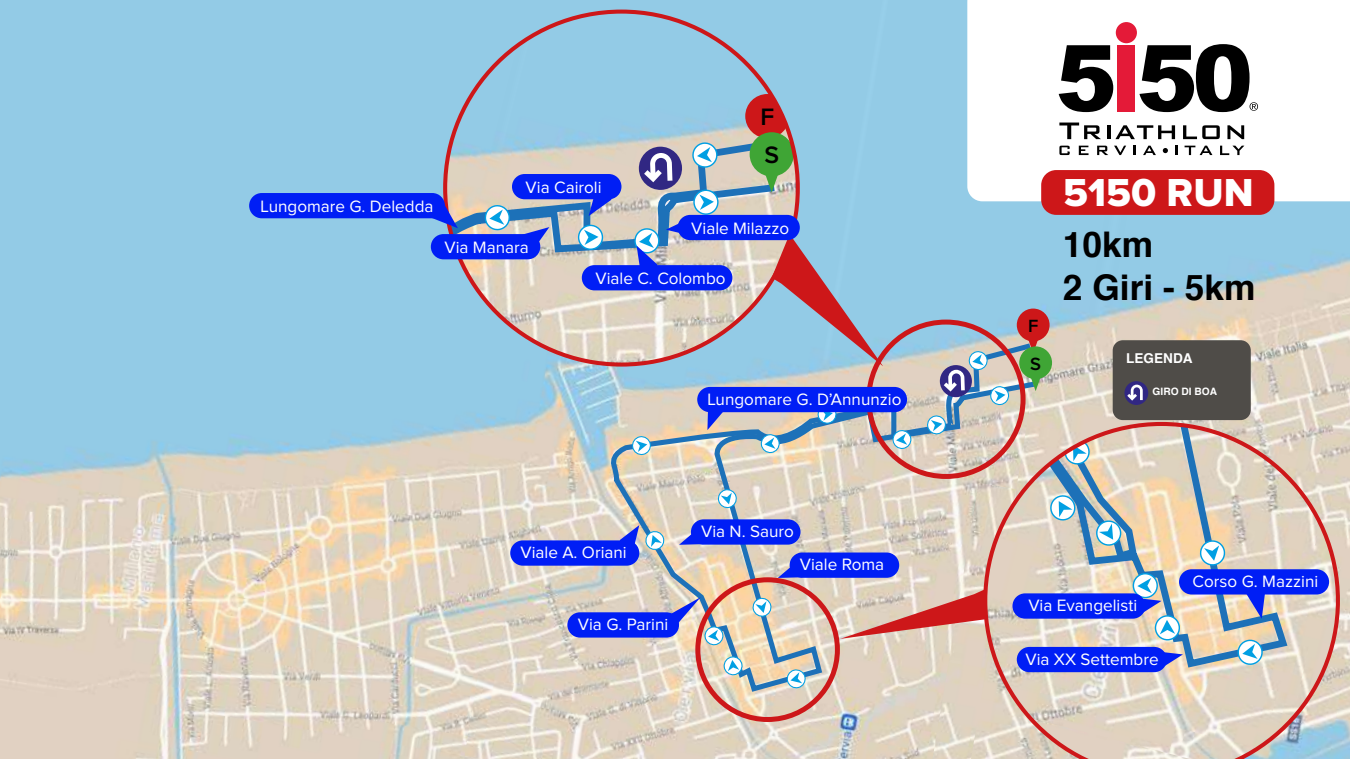
<style>
.page{position:relative;width:1350px;height:759px;background:#fff}
.page>*{position:absolute;margin:0;border:0;box-sizing:border-box;transform-origin:0 0}
.t1{font:40.38px "Proxima Nova A Extrabld";color:#fff}
.t2{font:700 35.38px/42.4px "Helvetica";color:#000}
.t3{font:600 24.62px/38.1px "Proxima Nova A";color:#000}
.t4{font:600 18.25px "Proxima Nova A";color:#000}
.t5{font:17.12px "Proxima Nova";color:#fff}
.t6{font:700 13.62px "Helvetica";color:#fff}
.t7{font:700 10.12px "Helvetica";color:#fff}
</style>
<div class="page">
<img style="left:591px;top:0;width:380px;height:758px">
<img style="left:0;top:0;width:591px;height:758px">
<img style="left:933px;top:694px;width:38px;height:64px">
<img style="left:971px;top:201px;width:379px;height:557px">
<svg style="left:702px;top:391px;width:337px;height:303px;background:#d9ccbd"></svg>
<svg style="left:611px;top:339px;width:425px;height:280px;background:#d1cabf"></svg>
<svg style="left:927px;top:415px;width:19px;height:19px"></svg>
<svg style="left:817px;top:412px;width:20px;height:12px"></svg>
<svg style="left:632px;top:435px;width:19px;height:20px"></svg>
<svg style="left:645px;top:530px;width:20px;height:20px"></svg>
<svg style="left:724px;top:656px;width:19px;height:19px"></svg>
<svg style="left:786px;top:668px;width:20px;height:20px"></svg>
<svg style="left:752px;top:597px;width:20px;height:20px"></svg>
<svg style="left:717px;top:488px;width:20px;height:20px"></svg>
<svg style="left:761px;top:433px;width:19px;height:20px"></svg>
<svg style="left:893px;top:429px;width:18px;height:20px"></svg>
<svg style="left:983px;top:422px;width:357px;height:336px;background:#d5c9bd"></svg>
<img style="left:781px;top:137px;width:17px;height:83px">
<svg style="left:445px;top:12px;width:336px;height:352px;background:#b0c5cf"></svg>
<svg style="left:745px;top:94px;width:44px;height:44px"></svg>
<svg style="left:756px;top:111px;width:27px;height:81px"></svg>
<div style="left:750px;top:132px;width:44px;height:44px;background:#3fa535;border-radius:50%"></div>
<svg style="left:692px;top:142px;width:25px;height:25px"></svg>
<svg style="left:485px;top:204px;width:25px;height:26px"></svg>
<svg style="left:578px;top:225px;width:25px;height:24px"></svg>
<div style="left:578px;top:224px;width:25px;height:26px;border:1px solid #009fe3;border-radius:50%"></div>
<svg style="left:584px;top:229px;width:14px;height:16px"></svg>
<svg style="left:694px;top:190px;width:24px;height:24px"></svg>
<div style="left:693px;top:189px;width:26px;height:26px;border:1px solid #009fe3;border-radius:50%"></div>
<svg style="left:699px;top:194px;width:15px;height:16px"></svg>
<svg style="left:638px;top:146px;width:44px;height:44px"></svg>
<div style="left:1017px;top:308px;width:33px;height:33px;background:#cd1719;border-radius:50%"></div>
<div style="left:940px;top:364px;width:32px;height:33px;background:#312783;border-radius:50%"></div>
<svg style="left:944px;top:350px;width:65px;height:55px"></svg>
<svg style="left:840px;top:589px;width:146px;height:49px;background:#da9b90"></svg>
<svg style="left:772px;top:234px;width:111px;height:132px;background:#a1a3b8"></svg>
<div style="left:695px;top:577px;width:145px;height:144px;border:5px solid #cd1719;border-radius:50%"></div>
<div style="left:866px;top:319px;width:160px;height:160px;border:5px solid #cd1719;border-radius:50%"></div>
<svg style="left:967px;top:0;width:308px;height:201px"></svg>
<div style="left:1113px;top:340px;width:138px;height:80px;background:#4f4c48;border-radius:10px"></div>
<div style="left:1124px;top:381px;width:24px;height:24px;background:#312783;border-radius:50%"></div>
<svg style="left:1127px;top:384px;width:16px;height:16px"></svg>
<svg style="left:620px;top:525px;width:19px;height:24px"></svg>
<svg style="left:679px;top:528px;width:21px;height:16px"></svg>
<svg style="left:778px;top:561px;width:21px;height:16px"></svg>
<svg style="left:707px;top:412px;width:16px;height:18px"></svg>
<svg style="left:1131px;top:577px;width:31px;height:36px"></svg>
<svg style="left:1165px;top:651px;width:18px;height:16px"></svg>
<svg style="left:1246px;top:594px;width:20px;height:24px"></svg>
<svg style="left:659px;top:597px;width:64px;height:48px;background:#c4b3b8"></svg>
<svg style="left:520px;top:227px;width:29px;height:23px"></svg>
<svg style="left:431px;top:204px;width:27px;height:24px"></svg>
<svg style="left:589px;top:199px;width:22px;height:17px"></svg>
<svg style="left:666px;top:217px;width:17px;height:19px"></svg>
<svg style="left:634px;top:227px;width:25px;height:38px"></svg>
<div style="left:510px;top:540px;width:129px;height:25px;background:#001ef5;border-radius:13px"></div>
<div style="left:691px;top:519px;width:110px;height:25px;background:#001ef5;border-radius:13px"></div>
<div style="left:790px;top:552px;width:109px;height:25px;background:#001ef5;border-radius:13px"></div>
<div style="left:697px;top:387px;width:210px;height:25px;background:#001ef5;border-radius:13px"></div>
<div style="left:1012px;top:593px;width:133px;height:25px;background:#001ef5;border-radius:13px"></div>
<div style="left:1017px;top:646px;width:150px;height:26px;background:#001ef5;border-radius:13px"></div>
<div style="left:1179px;top:569px;width:150px;height:25px;background:#001ef5;border-radius:13px"></div>
<div style="left:567px;top:612px;width:112px;height:25px;background:#001ef5;border-radius:13px"></div>
<div style="left:431px;top:234px;width:109px;height:25px;background:#001ef5;border-radius:13px"></div>
<div style="left:249px;top:193px;width:196px;height:25px;background:#001ef5;border-radius:13px"></div>
<div style="left:512px;top:174px;width:109px;height:25px;background:#001ef5;border-radius:13px"></div>
<div style="left:678px;top:215px;width:122px;height:25px;background:#001ef5;border-radius:13px"></div>
<div style="left:582px;top:265px;width:150px;height:25px;background:#001ef5;border-radius:13px"></div>
<div style="left:1041px;top:170px;width:233px;height:45px;background:#cd1719;border-radius:15px"></div>
<svg style="left:1059px;top:146px;width:11px;height:9px"></svg>
<svg style="left:1079px;top:146px;width:10px;height:9px"></svg>
<svg style="left:1097px;top:146px;width:11px;height:9px"></svg>
<svg style="left:1114px;top:146px;width:12px;height:9px"></svg>
<svg style="left:1133px;top:146px;width:3px;height:9px"></svg>
<svg style="left:1143px;top:146px;width:13px;height:9px"></svg>
<svg style="left:1175px;top:146px;width:2px;height:9px"></svg>
<svg style="left:1185px;top:146px;width:27px;height:9px"></svg>
<svg style="left:1220px;top:146px;width:24px;height:9px"></svg>
<svg style="left:1163px;top:148px;width:5px;height:5px"></svg>
<hr style="left:1107px;top:125px;width:3px;height:14px;background:#000">
<svg style="left:1115px;top:125px;width:60px;height:14px"></svg>
<svg style="left:1183px;top:125px;width:37px;height:14px"></svg>
<svg style="left:1227px;top:125px;width:17px;height:14px"></svg>
<svg style="left:1059px;top:45px;width:54px;height:67px"></svg>
<div style="left:1116px;top:22px;width:21px;height:21px;background:#e41a38;border-radius:50%"></div>
<div style="left:1118px;top:45px;width:17px;height:67px;background:#e41a38"></div>
<svg style="left:1059px;top:122px;width:42px;height:17px"></svg>
<svg style="left:1139px;top:44px;width:119px;height:68px"></svg>
<svg style="left:1025px;top:337px;width:19px;height:54px"></svg>
<div style="left:1019px;top:346px;width:33px;height:33px;background:#3fa535;border-radius:50%"></div>
<p class="t5" style="left:261px;top:198px;width:175px">Lungomare G. Deledda</p>
<p class="t5" style="left:526px;top:179px;width:77px">Via Cairoli</p>
<h3 class="t3" style="left:760px;top:97px;width:20px">F<br>S</h3>
<p class="t5" style="left:444px;top:239px;width:86px">Via Manara</p>
<p class="t5" style="left:691px;top:220px;width:100px">Viale Milazzo</p>
<p class="t5" style="left:595px;top:270px;width:132px">Viale C. Colombo</p>
<p class="t5" style="left:707px;top:391px;width:196px">Lungomare G. D’Annunzio</p>
<p class="t5" style="left:520px;top:544px;width:108px">Viale A. Oriani</p>
<p class="t5" style="left:578px;top:616px;width:92px">Via G. Parini</p>
<p class="t5" style="left:701px;top:523px;width:94px">Via N. Sauro</p>
<p class="t5" style="left:800px;top:556px;width:86px">Viale Roma</p>
<h1 class="t1" style="left:1063px;top:169px;width:192px">5150 RUN</h1>
<p class="t4" style="left:1028px;top:315px;width:12px">F</p>
<p class="t4" style="left:1030px;top:353px;width:12px">S</p>
<h2 class="t2" style="left:1063px;top:224px;width:194px">10km<br>2 Giri - 5km</h2>
<p class="t6" style="left:1126px;top:347px;width:68px">LEGENDA</p>
<p class="t7" style="left:1153px;top:383px;width:66px">GIRO DI BOA</p>
<p class="t5" style="left:1193px;top:573px;width:127px">Corso G. Mazzini</p>
<p class="t5" style="left:1028px;top:597px;width:110px">Via Evangelisti</p>
<p class="t5" style="left:1026px;top:651px;width:135px">Via XX Settembre</p>
</div>
